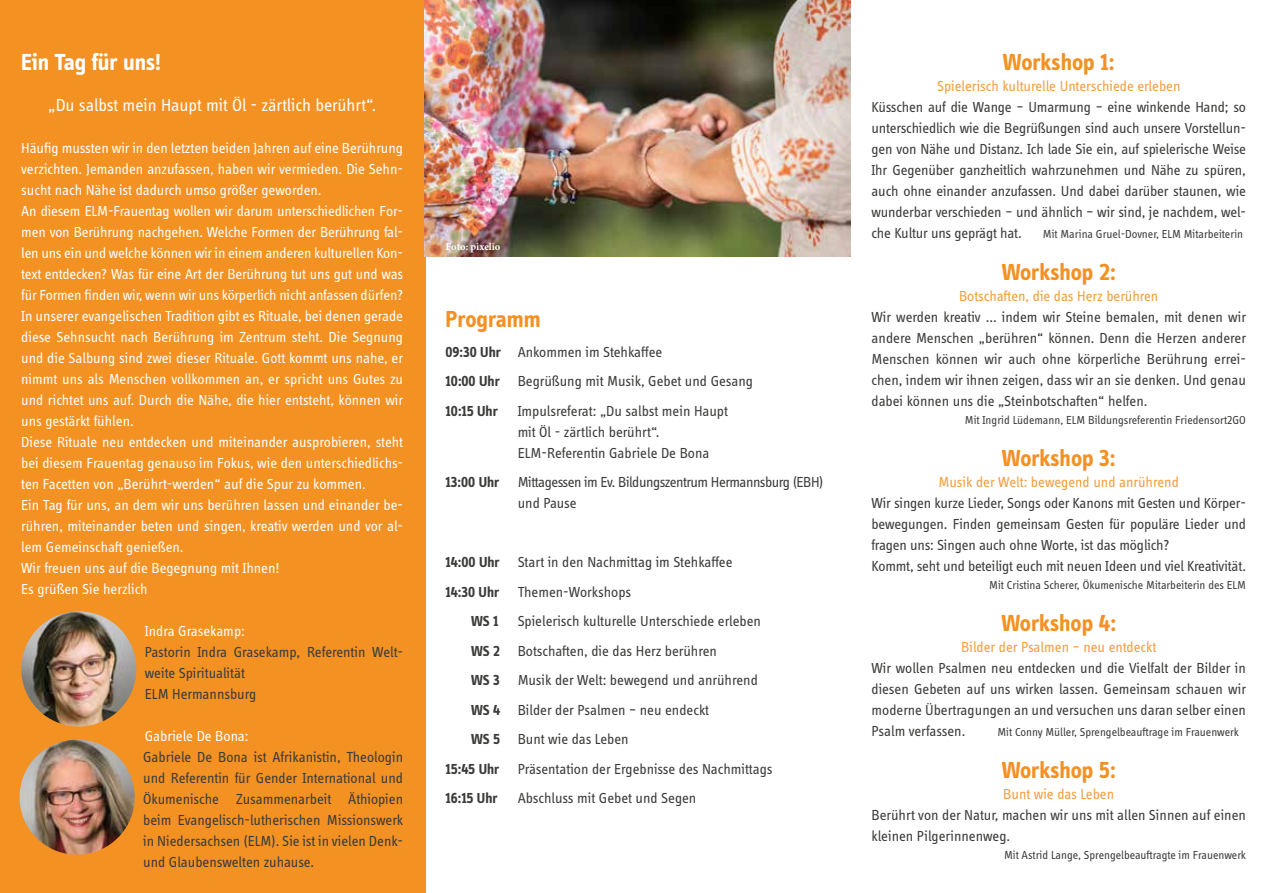
<style>
.page{position:relative;width:1263px;height:893px;background:#fff}
.page>*{position:absolute;margin:0;border:0;box-sizing:border-box;transform-origin:0 0}
.t1{font:700 24px "Info Display Pro";letter-spacing:-.005em;color:#f39123}
.t2{font:700 24px "Info Display Pro";letter-spacing:-.005em;color:#fff}
.t3{font:18px "Info Display Pro";color:#fff}
.t4{font:15px/21px "Info Display Pro";letter-spacing:-.005em;color:#3b3b3a}
.t5{font:15px/21px "Info Display Pro";letter-spacing:-.005em;color:#fff}
.t6{font:15px "Info Display Pro";color:#f59d3c}
.t7{font:15px/21px "Info Display Pro";letter-spacing:-.03em;color:#3b3b3a}
.t8{font:700 15px "Info Display Pro";letter-spacing:-.005em;color:#3b3b3a}
.t9{font:12px "Info Display Pro";color:#3b3b3a}
.t10{font:700 10.5px "Minion Pro";letter-spacing:-.005em;color:#fff}
.s1{font-weight:700}
</style>
<div class="page">
<div style="left:0;top:0;width:425px;height:893px;background:#f39123"></div>
<img style="left:424px;top:0;width:426px;height:256px">
<img style="left:21px;top:611px;width:115px;height:115px;border-radius:58px">
<img style="left:20px;top:740px;width:115px;height:115px;border-radius:58px">
<h1 class="t2" style="left:21px;top:47px;width:141px">Ein Tag für uns!</h1>
<p class="t3" style="left:48px;top:94px;width:329px">„Du salbst mein Haupt mit Öl - zärtlich berührt“.</p>
<p class="t5" style="left:21px;top:137px;width:383px">Häufig mussten wir in den letzten beiden Jahren auf eine Berührung verzichten. Jemanden anzufassen, haben wir vermieden. Die Sehn&shy;sucht nach Nähe ist dadurch umso größer geworden.<br>An diesem ELM-Frauentag wollen wir darum unterschiedlichen For&shy;men von Berührung nachgehen. Welche Formen der Berührung fal&shy;len uns ein und welche können wir in einem anderen kulturellen Kon&shy;text entdecken? Was für eine Art der Berührung tut uns gut und was für Formen finden wir, wenn wir uns körperlich nicht anfassen dürfen?<br>In unserer evangelischen Tradition gibt es Rituale, bei denen gerade diese Sehnsucht nach Berührung im Zentrum steht. Die Segnung und die Salbung sind zwei dieser Rituale. Gott kommt uns nahe, er nimmt uns als Menschen vollkommen an, er spricht uns Gutes zu und richtet uns auf. Durch die Nähe, die hier entsteht, können wir uns gestärkt fühlen.<br>Diese Rituale neu entdecken und miteinander ausprobieren, steht bei diesem Frauentag genauso im Fokus, wie den unterschiedlichs&shy;ten Facetten von „Berührt-werden“ auf die Spur zu kommen.<br>Ein Tag für uns, an dem wir uns berühren lassen und einander be&shy;rühren, miteinander beten und singen, kreativ werden und vor al&shy;lem Gemeinschaft genießen.<br>Wir freuen uns auf die Begegnung mit Ihnen!<br>Es grüßen Sie herzlich</p>
<p class="t5" style="left:145px;top:620px;width:101px">Indra Grasekamp:</p>
<p class="t4" style="left:145px;top:641px;width:260px">Pastorin Indra Grasekamp, Referentin Welt&shy;weite Spiritualität<br>ELM Hermannsburg</p>
<p class="t5" style="left:145px;top:725px;width:105px">Gabriele De Bona:</p>
<p class="t4" style="left:143px;top:746px;width:262px;text-align:justify">Gabriele De Bona ist Afrikanistin, Theologin und Referentin für Gender International und Ökumenische Zusammenarbeit Äthiopien beim Evangelisch-lutherischen Missionswerk in Niedersachsen (ELM). Sie ist in vielen Denk&shy;und Glaubenswelten zuhause.</p>
<p class="t10" style="left:446px;top:239px;width:56px">Foto: pixelio</p>
<h1 class="t1" style="left:446px;top:305px;width:96px">Programm</h1>
<p class="t4" style="left:446px;top:337px;width:309px;line-height:29.5px"><span class="s1">09:30 Uhr</span> Ankommen im Stehkaffee<br><span class="s1">10:00 Uhr</span> Begrüßung mit Musik, Gebet und Gesang<br><span class="s1">10:15 Uhr</span></p>
<p class="t4" style="left:518px;top:400px;width:212px">Impulsreferat: „Du salbst mein Haupt mit Öl - zärtlich berührt“.<br>ELM-Referentin Gabriele De Bona</p>
<p class="t7" style="left:518px;top:471px;width:307px;text-indent:-72px"><span class="s1">13:00 Uhr</span> Mittagessen im Ev. Bildungszentrum Hermannsburg (EBH) und Pause</p>
<p class="t4" style="left:446px;top:551px;width:288px"><span class="s1">14:00 Uhr</span> Start in den Nachmittag im Stehkaffee</p>
<p class="t4" style="left:446px;top:581px;width:187px"><span class="s1">14:30 Uhr</span> Themen-Workshops</p>
<p class="t8" style="left:471px;top:612px;width:29px">WS 1</p>
<p class="t4" style="left:518px;top:610px;width:245px">Spielerisch kulturelle Unterschiede erleben</p>
<p class="t4" style="left:471px;top:640px;width:247px"><span class="s1">WS 2</span> Botschaften, die das Herz berühren</p>
<p class="t4" style="left:471px;top:669px;width:288px"><span class="s1">WS 3</span> Musik der Welt: bewegend und anrührend</p>
<p class="t4" style="left:471px;top:699px;width:239px"><span class="s1">WS 4</span> Bilder der Psalmen – neu endeckt</p>
<p class="t4" style="left:471px;top:728px;width:159px"><span class="s1">WS 5</span> Bunt wie das Leben</p>
<p class="t4" style="left:446px;top:758px;width:328px"><span class="s1">15:45 Uhr</span> Präsentation der Ergebnisse des Nachmittags</p>
<p class="t8" style="left:446px;top:789px;width:54px">16:15 Uhr</p>
<p class="t4" style="left:518px;top:787px;width:180px">Abschluss mit Gebet und Segen</p>
<h1 class="t1" style="left:1003px;top:47px;width:113px">Workshop 1:</h1>
<p class="t6" style="left:937px;top:77px;width:245px">Spielerisch kulturelle Unterschiede erleben</p>
<p class="t4" style="left:871px;top:96px;width:376px;text-align:justify">Küsschen auf die Wange – Umarmung – eine winkende Hand; so unterschiedlich wie die Begrüßungen sind auch unsere Vorstellun&shy;gen von Nähe und Distanz. Ich lade Sie ein, auf spielerische Weise Ihr Gegenüber ganzheitlich wahrzunehmen und Nähe zu spüren, auch ohne einander anzufassen. Und dabei darüber staunen, wie wunderbar verschieden – und ähnlich – wir sind, je nachdem, wel&shy;che Kultur uns geprägt hat.</p>
<p class="t9" style="left:1043px;top:227px;width:202px">Mit Marina Gruel-Dovner, ELM Mitarbeiterin</p>
<h1 class="t1" style="left:1002px;top:257px;width:116px">Workshop 2:</h1>
<p class="t6" style="left:959px;top:287px;width:201px">Botschaften, die das Herz berühren</p>
<p class="t4" style="left:871px;top:306px;width:376px;text-align:justify">Wir werden kreativ ... indem wir Steine bemalen, mit denen wir andere Menschen „berühren“ können. Denn die Herzen anderer Menschen können wir auch ohne körperliche Berührung errei&shy;chen, indem wir ihnen zeigen, dass wir an sie denken. Und genau dabei können uns die „Steinbotschaften“ helfen.</p>
<p class="t9" style="left:965px;top:413px;width:283px">Mit Ingrid Lüdemann, ELM Bildungsreferentin Friedensort2GO</p>
<h1 class="t1" style="left:1002px;top:443px;width:115px">Workshop 3:</h1>
<p class="t6" style="left:939px;top:473px;width:242px">Musik der Welt: bewegend und anrührend</p>
<p class="t4" style="left:871px;top:492px;width:376px">Wir singen kurze Lieder, Songs oder Kanons mit Gesten und Körper&shy;bewegungen. Finden gemeinsam Gesten für populäre Lieder und fragen uns: Singen auch ohne Worte, ist das möglich?<br>Kommt, seht und beteiligt euch mit neuen Ideen und viel Kreativität.</p>
<p class="t9" style="left:989px;top:578px;width:258px">Mit Cristina Scherer, Ökumenische Mitarbeiterin des ELM</p>
<h1 class="t1" style="left:1001px;top:608px;width:116px">Workshop 4:</h1>
<p class="t6" style="left:961px;top:638px;width:197px">Bilder der Psalmen – neu entdeckt</p>
<p class="t4" style="left:871px;top:657px;width:376px;text-align:justify">Wir wollen Psalmen neu entdecken und die Vielfalt der Bilder in diesen Gebeten auf uns wirken lassen. Gemeinsam schauen wir moderne Übertragungen an und versuchen uns daran selber einen Psalm verfassen.</p>
<p class="t9" style="left:997px;top:725px;width:243px">Mit Conny Müller, Sprengelbeauftrage im Frauenwerk</p>
<h1 class="t1" style="left:1002px;top:755px;width:116px">Workshop 5:</h1>
<p class="t6" style="left:1003px;top:785px;width:112px">Bunt wie das Leben</p>
<p class="t4" style="left:871px;top:804px;width:376px">Berührt von der Natur, machen wir uns mit allen Sinnen auf einen kleinen Pilgerinnenweg.</p>
<p class="t9" style="left:1004px;top:848px;width:244px">Mit Astrid Lange, Sprengelbeauftragte im Frauenwerk</p>
</div>
